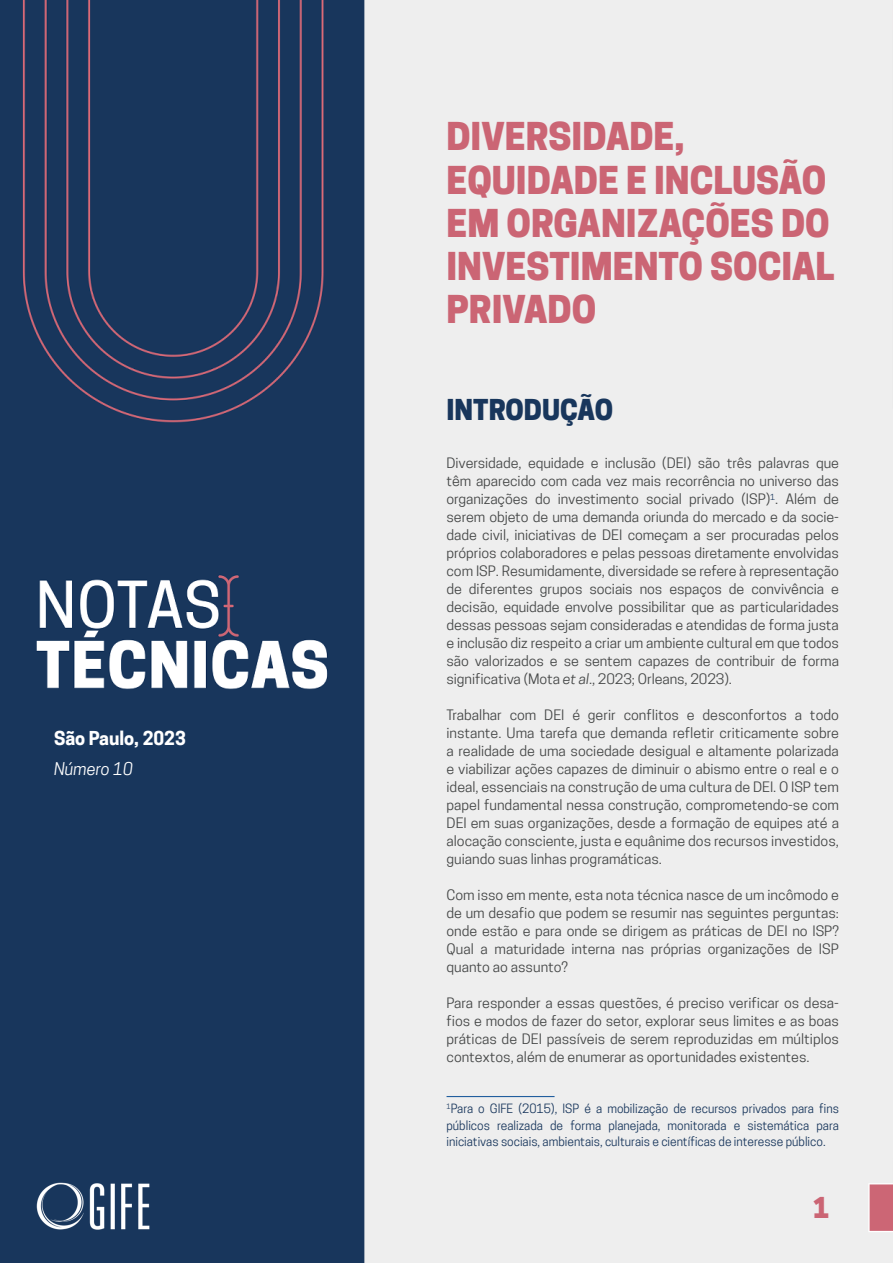
<style>
.page{position:relative;width:893px;height:1263px;background:#fff}
.page>*{position:absolute;margin:0;border:0;box-sizing:border-box;transform-origin:0 0}
.t1{font:800 36px/43.2px "Cooper Hewitt LO";color:#cb6574}
.t2{font:800 27px "Cooper Hewitt LO";color:#18365c}
.t3{font:800 27px "Cooper Hewitt LO";color:#cb6574}
.t4{font:700 18px "Cooper Hewitt LO";color:#fff}
.t5{font:italic 16.5px "Cooper Hewitt LO";color:#fff}
.t6{font:13.5px/18px "Cooper Hewitt LO";color:#454747;text-align:justify;scale:1.06 1}
.t7{font:12px/16.5px "Cooper Hewitt LO";color:#18365c;text-align:justify}
.s1{font-style:italic}
</style>
<div class="page">
<img style="left:0;top:0;width:893px;height:1263px">
<div style="left:0;top:1086px;width:322px;height:177px;background:#18365c"></div>
<div style="left:368px;top:1146px;width:525px;height:117px;background:#eee"></div>
<hr style="left:447px;top:1096px;width:108px;height:1px;background:#215e9e">
<h3 class="t4" style="left:54px;top:727px;width:133px">São Paulo, 2023</h3>
<p class="t5" style="left:54px;top:759px;width:81px">Número 10</p>
<h1 class="t1" style="left:446px;top:115px;width:390px">DIVERSIDADE,<br>EQUIDADE E INCLUSÃO<br>EM ORGANIZAÇÕES DO<br>INVESTIMENTO SOCIAL<br>PRIVADO</h1>
<h2 class="t2" style="left:447px;top:394px;width:168px">INTRODUÇÃO</h2>
<p class="t6" style="left:447px;top:454px;width:372px">Diversidade, equidade e inclusão (DEI) são três palavras que têm aparecido com cada vez mais recorrência no universo das organizações do investimento social privado (ISP)<sup>1</sup>. Além de serem objeto de uma demanda oriunda do mercado e da socie&shy;dade civil, iniciativas de DEI começam a ser procuradas pelos próprios colaboradores e pelas pessoas diretamente envolvidas com ISP. Resumidamente, diversidade se refere à representação de diferentes grupos sociais nos espaços de convivência e decisão, equidade envolve possibilitar que as particularidades dessas pessoas sejam consideradas e atendidas de forma justa e inclusão diz respeito a criar um ambiente cultural em que todos são valorizados e se sentem capazes de contribuir de forma -significativa (Mota <span class="s1">et al</span>., 2023; Orleans, 2023).</p>
<p class="t6" style="left:446px;top:706px;width:372px">Trabalhar com DEI é gerir conflitos e desconfortos a todo instante. Uma tarefa que demanda refletir criticamente sobre a realidade de uma sociedade desigual e altamente polarizada e viabilizar ações capazes de diminuir o abismo entre o real e o ideal, essenciais na construção de uma cultura de DEI. O ISP tem papel fundamental nessa construção, comprometendo-se com DEI em suas organizações, desde a formação de equipes até a alocação consciente, justa e equânime dos recursos investidos, guiando suas linhas -programáticas.</p>
<p class="t6" style="left:446px;top:886px;width:372px">Com isso em mente, esta nota técnica nasce de um incômodo e de um desafio que podem se resumir nas seguintes perguntas: onde estão e para onde se dirigem as práticas de DEI no ISP?<br>Qual a maturidade interna nas próprias organizações de ISP quanto ao assunto?</p>
<p class="t6" style="left:446px;top:994px;width:372px">Para responder a essas questões, é preciso verificar os desa&shy;fios e modos de fazer do setor, explorar seus limites e as boas práticas de DEI passíveis de serem reproduzidas em múltiplos contextos, além de enumerar as oportunidades existentes.</p>
<p class="t7" style="left:446px;top:1100px;width:394px"><sup>1</sup>Para o GIFE (2015), ISP é a mobilização de recursos privados para fins públicos realizada de forma planejada, monitorada e sistemática para iniciativas sociais, ambientais, culturais e científicas de interesse público.</p>
<h2 class="t3" style="left:813px;top:1192px;width:18px">1</h2>
</div>
